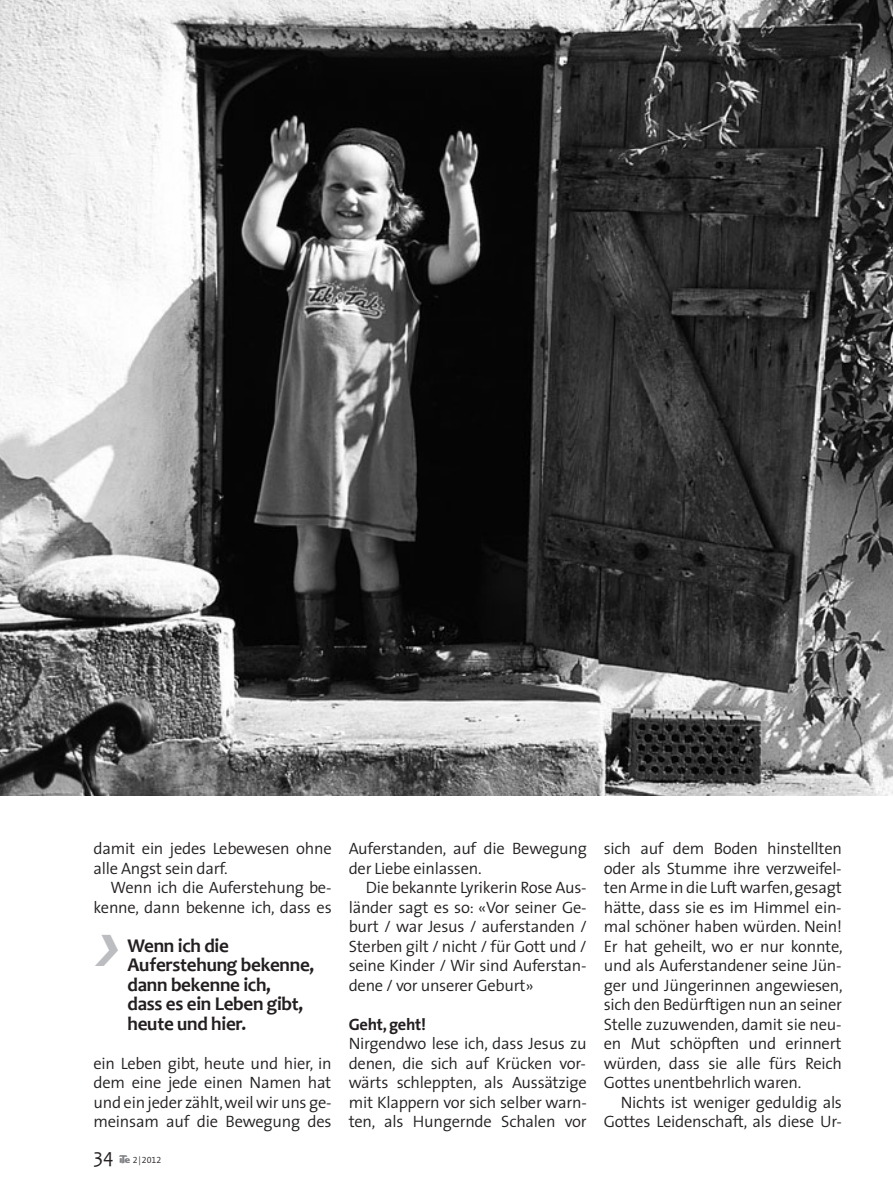
<style>
.page{position:relative;width:893px;height:1191px;background:#fff}
.page>*{position:absolute;margin:0;border:0;box-sizing:border-box;transform-origin:0 0}
.t1{font:21px "Candara";color:#231f20;scale:.94 1}
.t2{font:700 19.5px/19.5px "Candara";letter-spacing:-.015em;color:#231f20}
.t3{font:300 16.5px/19.5px "The Sans SN";letter-spacing:-.015em;color:#231f20;text-align:justify}
.t4{font:700 16.5px "The Sans SN";letter-spacing:-.02em;color:#231f20}
.t5{font:300 9px "The Sans SN";color:#231f20}
.s1{font-family:"Ite Font";font-weight:400;color:#808285}
</style>
<div class="page">
<img style="left:0;top:0;width:893px;height:796px">
<p class="t3" style="left:94px;top:840px;width:240px">damit ein jedes Lebewesen ohne alle Angst sein darf.</p>
<p class="t3" style="left:94px;top:879px;width:240px;text-align:right">Wenn ich die Auferstehung be&shy;kenne, dann bekenne ich, dass es</p>
<p class="t2" style="left:128px;top:935px;width:188px">Wenn ich die<br>Auferstehung bekenne, dann bekenne ich,<br>dass es ein Leben gibt, heute und hier.</p>
<p class="t3" style="left:94px;top:1055px;width:240px">ein Leben gibt, heute und hier, in dem eine jede einen Namen hat und ein jeder zählt, weil wir uns ge&shy;meinsam auf die Bewegung des</p>
<p class="t1" style="left:94px;top:1143px;width:23px">34</p>
<p class="t5" style="left:119px;top:1156px;width:44px"><span class="s1">a</span> 2|2012</p>
<p class="t3" style="left:349px;top:840px;width:240px">Auferstanden, auf die Bewegung der Liebe einlassen.</p>
<p class="t3" style="left:349px;top:879px;width:240px;text-indent:17px">Die bekannte Lyrikerin Rose Aus&shy;länder sagt es so: «Vor seiner Ge&shy;burt / war Jesus / auferstanden / Sterben gilt / nicht / für Gott und / seine Kinder / Wir sind Auferstan&shy;dene / vor unserer Geburt»</p>
<p class="t4" style="left:349px;top:1018px;width:79px">Geht, geht!</p>
<p class="t3" style="left:349px;top:1035px;width:240px">Nirgendwo lese ich, dass Jesus zu denen, die sich auf Krücken vor&shy;wärts schleppten, als Aussätzige mit Klappern vor sich selber warn&shy;ten, als Hungernde Schalen vor</p>
<p class="t3" style="left:604px;top:840px;width:240px">sich auf dem Boden hinstellten oder als Stumme ihre verzweifel&shy;ten Arme in die Luft warfen, gesagt hätte, dass sie es im Himmel ein&shy;mal schöner haben würden. Nein!<br>Er hat geheilt, wo er nur konnte, und als Auferstandener seine Jün&shy;ger und Jüngerinnen angewiesen, sich den Bedürftigen nun an seiner Stelle zuzuwenden, damit sie neu&shy;en Mut schöpften und erinnert würden, dass sie alle fürs Reich Gottes unentbehrlich waren.</p>
<p class="t3" style="left:604px;top:1094px;width:240px;text-align:right">Nichts ist weniger geduldig als<br>Gottes Leidenschaft, als diese Ur-</p>
</div>
